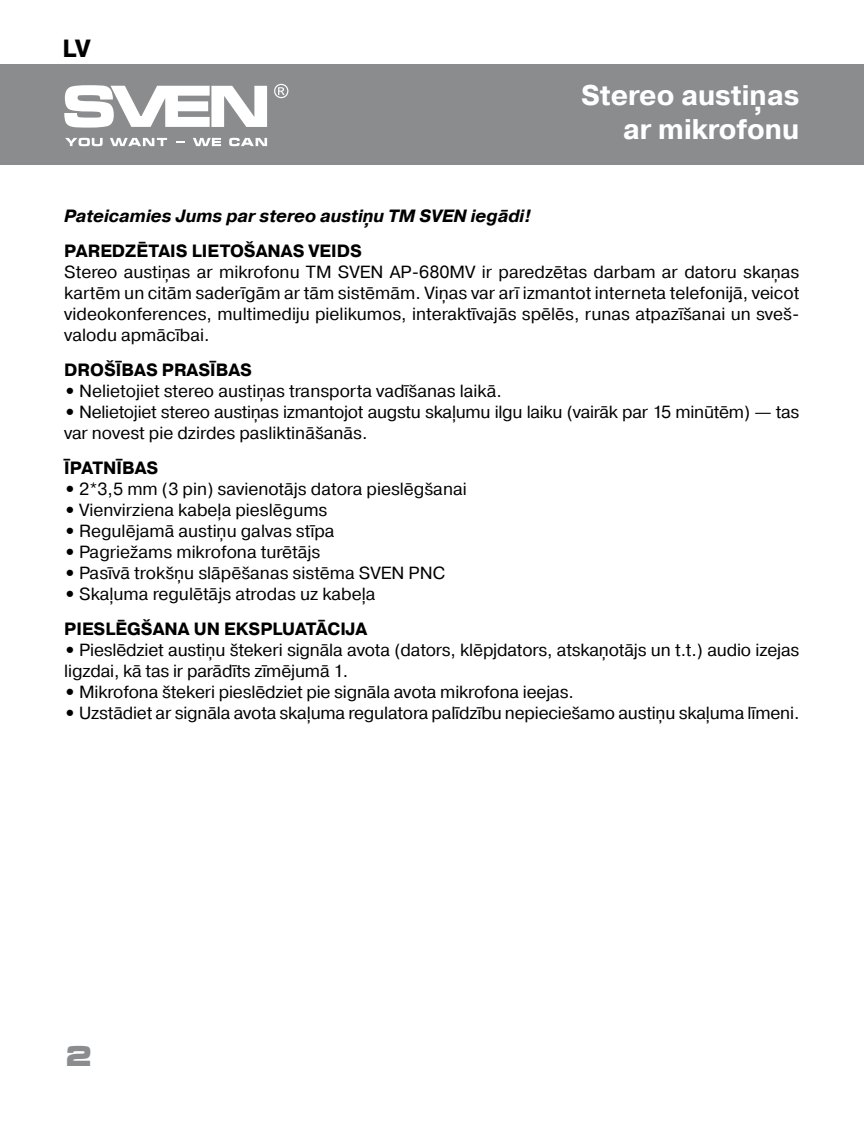
<style>
.page{position:relative;width:864px;height:1132px;background:#fff}
.page>*{position:absolute;margin:0;border:0;box-sizing:border-box;transform-origin:0 0}
.t1{font:700 28.35px/33.2px "Pragmatica";color:#fff;text-align:right}
.t2{font:700 28px "Micra";color:#8a8c8e}
.t3{font:700 24.85px "Pragmatica";color:#000}
.t4{font:700 17.85px "Pragmatica";color:#000}
.t5{font:italic 700 17.85px "Pragmatica";color:#000}
.t6{font:17.5px/21px "Pragmatica";letter-spacing:-.01em;color:#000}
.s1{font-weight:700}
</style>
<div class="page">
<div style="left:0;top:64px;width:863px;height:101px;background:#8a8c8e"></div>
<svg style="left:64px;top:85px;width:203px;height:42px"></svg>
<svg style="left:65px;top:138px;width:38px;height:8px"></svg>
<svg style="left:110px;top:138px;width:57px;height:8px"></svg>
<svg style="left:176px;top:141px;width:9px;height:2px"></svg>
<svg style="left:193px;top:138px;width:28px;height:8px"></svg>
<svg style="left:229px;top:138px;width:38px;height:8px"></svg>
<svg style="left:274px;top:84px;width:14px;height:14px"></svg>
<h3 class="t3" style="left:62px;top:33px;width:30px">LV</h3>
<h1 class="t1" style="left:581px;top:79px;width:220px">Stereo austiņas ar mikrofonu</h1>
<p class="t5" style="left:64px;top:204px;width:468px">Pateicamies Jums par stereo austiņu TM SVEN iegādi!</p>
<p class="t4" style="left:64px;top:239px;width:299px">PAREDZĒTAIS LIETOŠANAS VEIDS</p>
<p class="t6" style="left:64px;top:261px;width:736px;text-align:justify">Stereo austiņas ar mikrofonu TM SVEN AP-680MV ir paredzētas darbam ar datoru skaņas kartēm un citām saderīgām ar tām sistēmām. Viņas var arī izmantot interneta telefonijā, veicot videokonferences, multimediju pielikumos, interaktīvajās spēlēs, runas atpazīšanai un sveš&shy;valodu apmācībai.</p>
<p class="t4" style="left:64px;top:358px;width:189px">DROŠĪBAS PRASĪBAS</p>
<p class="t6" style="left:64px;top:380px;width:439px"><span class="s1">•</span> Nelietojiet stereo austiņas transporta vadīšanas laikā.</p>
<p class="t6" style="left:64px;top:401px;width:736px"><span class="s1">•</span> Nelietojiet stereo austiņas izmantojot augstu skaļumu ilgu laiku (vairāk par 15 minūtēm) — tas var novest pie dzirdes pasliktināšanās.</p>
<p class="t4" style="left:64px;top:456px;width:96px">ĪPATNĪBAS</p>
<p class="t6" style="left:64px;top:478px;width:404px"><span class="s1">•</span> 2*3,5 mm (3 pin) savienotājs datora pieslēgšanai</p>
<p class="t6" style="left:64px;top:499px;width:264px"><span class="s1">•</span> Vienvirziena kabeļa pieslēgums</p>
<p class="t6" style="left:64px;top:520px;width:272px"><span class="s1">•</span> Regulējamā austiņu galvas stīpa</p>
<p class="t6" style="left:64px;top:541px;width:257px"><span class="s1">•</span> Pagriežams mikrofona turētājs</p>
<p class="t6" style="left:64px;top:562px;width:382px"><span class="s1">•</span> Pasīvā trokšņu slāpēšanas sistēma SVEN PNC</p>
<p class="t6" style="left:64px;top:583px;width:312px"><span class="s1">•</span> Skaļuma regulētājs atrodas uz kabeļa</p>
<p class="t4" style="left:64px;top:617px;width:304px">PIESLĒGŠANA UN EKSPLUATĀCIJA</p>
<p class="t6" style="left:64px;top:639px;width:736px"><span class="s1">•</span> Pieslēdziet austiņu štekeri signāla avota (dators, klēpjdators, atskaņotājs un t.t.) audio izejas ligzdai, kā tas ir parādīts zīmējumā 1.</p>
<p class="t6" style="left:64px;top:681px;width:511px"><span class="s1">•</span> Mikrofona štekeri pieslēdziet pie signāla avota mikrofona ieejas.</p>
<p class="t6" style="left:64px;top:702px;width:736px"><span class="s1">•</span> Uzstādiet ar signāla avota skaļuma regulatora palīdzību nepieciešamo austiņu skaļuma līmeni.</p>
<h2 class="t2" style="left:65px;top:1040px;width:30px">2</h2>
</div>
